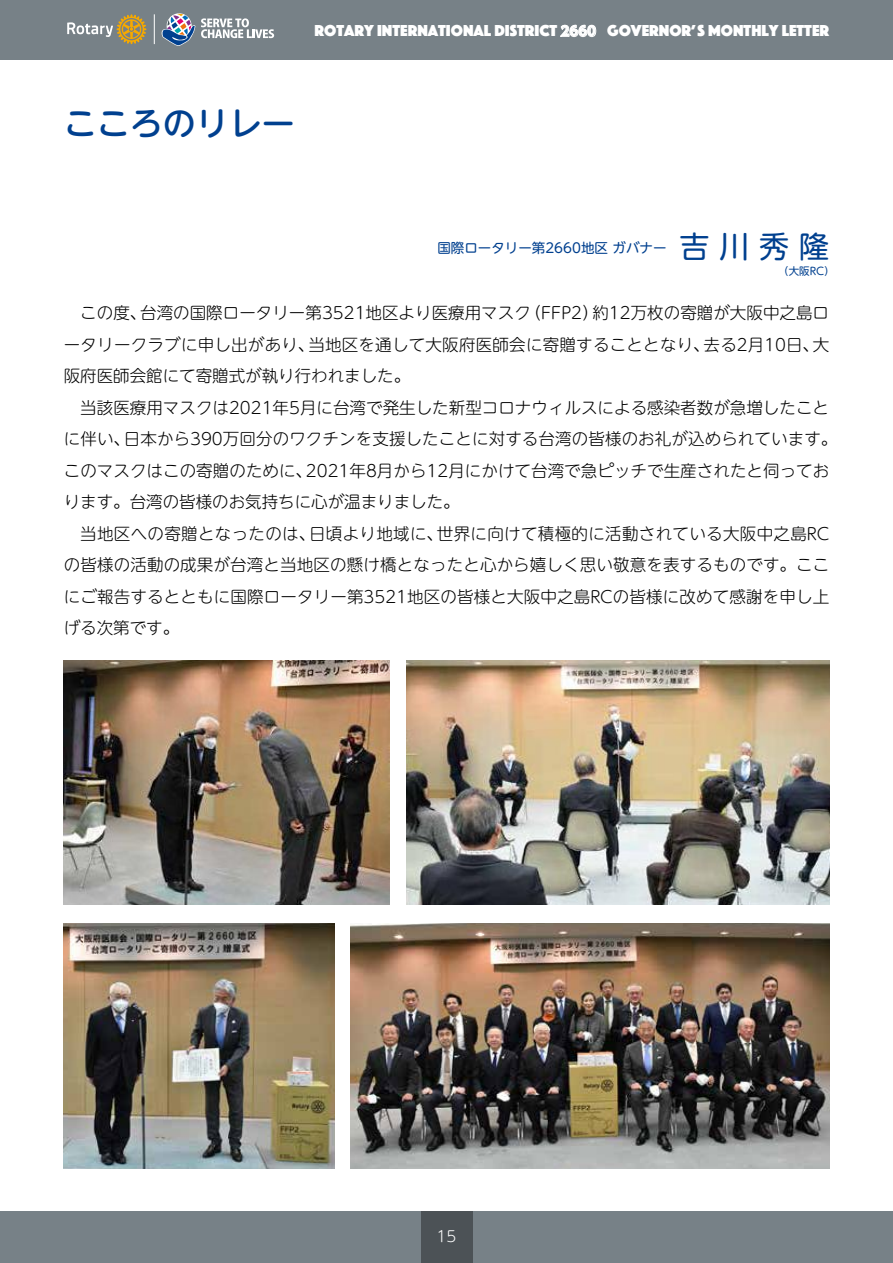
<style>
.page{position:relative;width:893px;height:1263px;background:#fff}
.page>*{position:absolute;margin:0;border:0;box-sizing:border-box;transform-origin:0 0}
.t1{font:500 33px "UD Shin M Go Pro";color:#00408f}
.t2{font:30px "UD Shin M Go Pro";color:#00408f}
.t3{font:300 16.5px/31.5px "UD Shin M Go Pro";letter-spacing:.005em;color:#000}
.t4{font:16.5px "Phosphate Solid";color:#fff}
.t5{font:300 15px "UD Shin M Go Pro";color:#fff}
.t6{font:13.5px "UD Shin M Go Pro";color:#00408f}
.t7{font:10.5px "UD Shin M Go Pro";color:#00408f}
.s1{font-family:"UD Shin Go Pro";font-weight:800;font-size:13.5px}
</style>
<div class="page">
<div style="left:0;top:0;width:893px;height:60px;background:#778187"></div>
<div style="left:0;top:1212px;width:893px;height:51px;background:#778187"></div>
<svg style="left:560px;top:25px;width:36px;height:12px"></svg>
<div style="left:421px;top:1212px;width:51px;height:51px;background:#4c5256"></div>
<hr style="left:154px;top:14px;width:1px;height:30px;background:#fff">
<svg style="left:162px;top:13px;width:33px;height:33px"></svg>
<svg style="left:67px;top:14px;width:79px;height:30px"></svg>
<svg style="left:201px;top:18px;width:73px;height:20px"></svg>
<img style="left:64px;top:660px;width:326px;height:245px">
<img style="left:64px;top:924px;width:271px;height:244px">
<img style="left:406px;top:660px;width:423px;height:245px">
<img style="left:351px;top:924px;width:478px;height:244px">
<p class="t4" style="left:315px;top:19px;width:516px">ROTARY INTERNATIONAL DISTRICT <span class="s1">2660</span> GOVERNOR’S MONTHLY LETTER</p>
<h1 class="t1" style="left:64px;top:97px;width:233px">こころのリレー</h1>
<p class="t6" style="left:437px;top:237px;width:231px">国際ロータリー第2660地区 ガバナー</p>
<h2 class="t2" style="left:679px;top:222px;width:151px">吉川秀隆</h2>
<p class="t7" style="left:778px;top:262px;width:58px">（大阪RC）</p>
<p class="t3" style="left:64px;top:296px;width:775px">　この度、台湾の国際ロータリー第3521地区より医療用マスク（FFP2）約12万枚の寄贈が大阪中之島ロータリークラブに申し出があり、当地区を通して大阪府医師会に寄贈することとなり、去る2月10日、大阪府医師会館にて寄贈式が執り行われました。<br>　当該医療用マスクは2021年5月に台湾で発生した新型コロナウィルスによる感染者数が急増したことに伴い、日本から390万回分のワクチンを支援したことに対する台湾の皆様のお礼が込められています。このマスクはこの寄贈のために、2021年8月から12月にかけて台湾で急ピッチで生産されたと伺っております。台湾の皆様のお気持ちに心が温まりました。<br>　当地区への寄贈となったのは、日頃より地域に、世界に向けて積極的に活動されている大阪中之島RCの皆様の活動の成果が台湾と当地区の懸け橋となったと心から嬉しく思い敬意を表するものです。ここにご報告するとともに国際ロータリー第3521地区の皆様と大阪中之島RCの皆様に改めて感謝を申し上げる次第です。</p>
<p class="t5" style="left:437px;top:1224px;width:21px">15</p>
</div>
